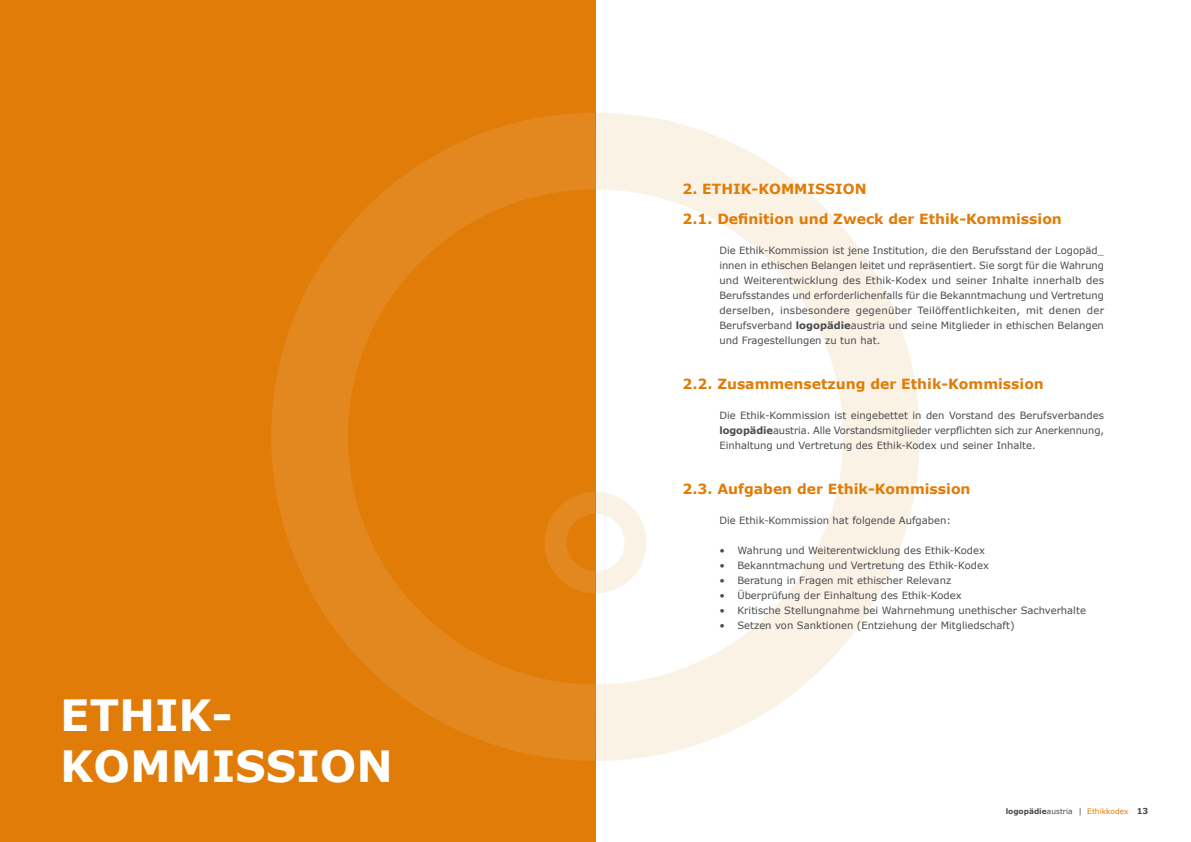
<style>
.page{position:relative;width:1191px;height:842px;background:#fff}
.page>*{position:absolute;margin:0;border:0;box-sizing:border-box;transform-origin:0 0}
.t1{font:700 43.1px/51.7px "Verdana";color:#fff}
.t2{font:700 14px/30px "Verdana";color:#e07c07}
.t3{font:10px/15px "Verdana";color:#4b4b4d;text-align:justify}
.t4{font:7.5px "Verdana";color:#e07c07}
.s1{font-weight:700}
.s2{font-weight:700;color:#4b4b4d}
.s3{color:#4b4b4d}
.s4{font-size:8px;color:#4b4b4d}
.s5{font-weight:700;font-size:8.2px;color:#4b4b4d}
</style>
<div class="page">
<div style="left:0;top:0;width:595px;height:842px;background:#e07c07"></div>
<svg style="left:271px;top:113px;width:323px;height:648px"></svg>
<svg style="left:594px;top:112px;width:326px;height:650px"></svg>
<svg style="left:533px;top:481px;width:124px;height:123px"></svg>
<h1 class="t1" style="left:60px;top:690px;width:334px">ETHIK-<br>KOMMISSION</h1>
<h2 class="t2" style="left:682px;top:174px;width:381px">2. ETHIK-KOMMISSION<br>2.1. Definition und Zweck der Ethik-Kommission</h2>
<p class="t3" style="left:719px;top:243px;width:386px">Die Ethik-Kommission ist jene Institution, die den Berufsstand der Logopäd_ innen in ethischen Belangen leitet und repräsentiert. Sie sorgt für die Wahrung und Weiterentwicklung des Ethik-Kodex und seiner Inhalte innerhalb des Berufsstandes und erforderlichenfalls für die Bekanntmachung und Vertretung derselben, insbesondere gegenüber Teilöffentlichkeiten, mit denen der Berufsverband <span class="s1">logopädie</span>austria und seine Mitglieder in ethischen Belangen und Fragestellungen zu tun hat.</p>
<h2 class="t2" style="left:682px;top:369px;width:363px">2.2. Zusammensetzung der Ethik-Kommission</h2>
<p class="t3" style="left:719px;top:408px;width:386px">Die Ethik-Kommission ist eingebettet in den Vorstand des Berufsverbandes <span class="s1">logopädie</span>austria. Alle Vorstandsmitglieder verpflichten sich zur Anerkennung, Einhaltung und Vertretung des Ethik-Kodex und seiner Inhalte.</p>
<h2 class="t2" style="left:682px;top:474px;width:289px">2.3. Aufgaben der Ethik-Kommission</h2>
<p class="t3" style="left:719px;top:513px;width:233px">Die Ethik-Kommission hat folgende Aufgaben:</p>
<p class="t3" style="left:719px;top:543px;width:267px">• Wahrung und Weiterentwicklung des Ethik-Kodex</p>
<p class="t3" style="left:719px;top:558px;width:271px">• Bekanntmachung und Vertretung des Ethik-Kodex</p>
<p class="t3" style="left:719px;top:573px;width:233px">• Beratung in Fragen mit ethischer Relevanz</p>
<p class="t3" style="left:719px;top:588px;width:244px">• Überprüfung der Einhaltung des Ethik-Kodex</p>
<p class="t3" style="left:719px;top:603px;width:368px">• Kritische Stellungnahme bei Wahrnehmung unethischer Sachverhalte</p>
<p class="t3" style="left:719px;top:618px;width:297px">• Setzen von Sanktionen (Entziehung der Mitgliedschaft)</p>
<p class="t4" style="left:1005px;top:807px;width:144px"><span class="s2">logopädie</span><span class="s3">austria</span> <span class="s4">|</span> Ethikkodex <span class="s5">13</span></p>
</div>
